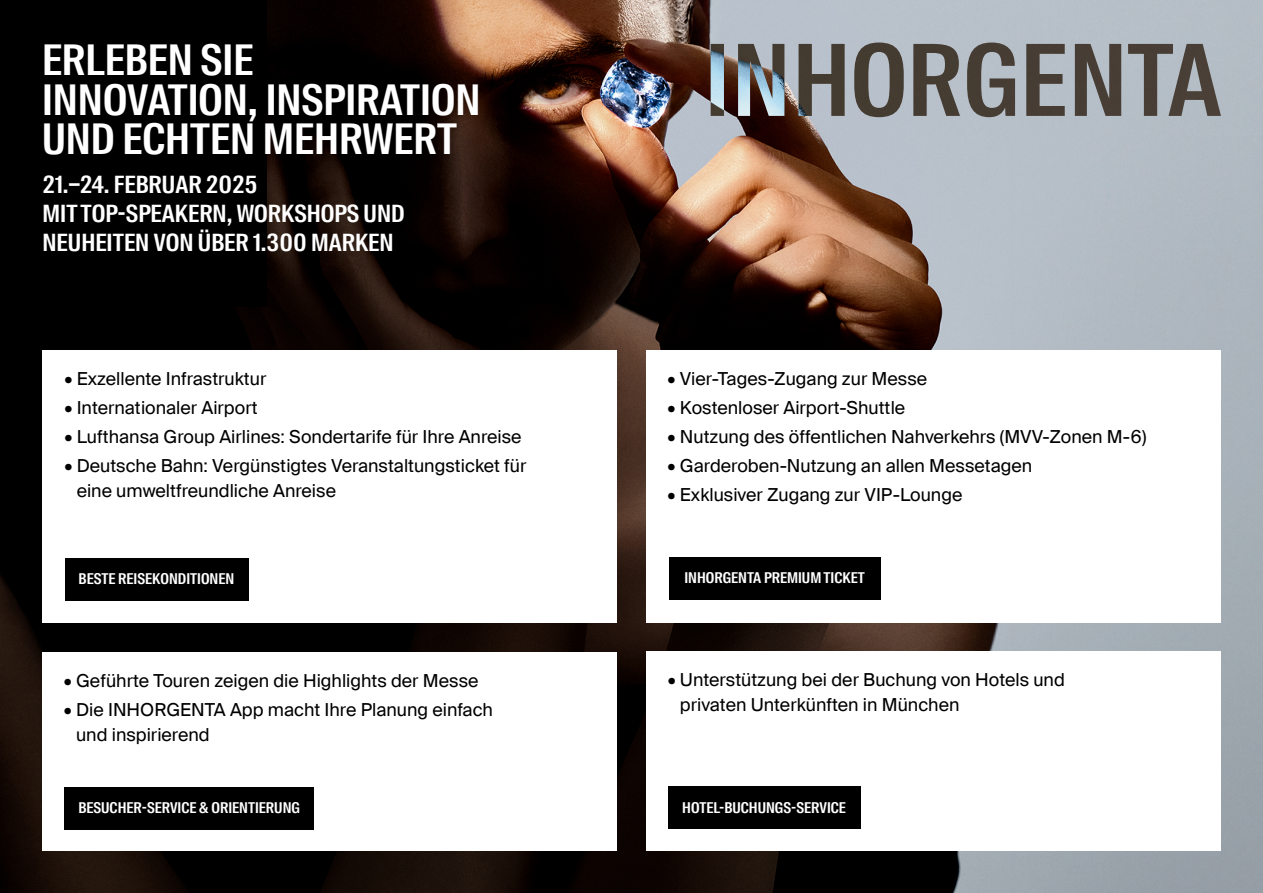
<style>
.page{position:relative;width:1263px;height:893px;background:#fff}
.page>*{position:absolute;margin:0;border:0;box-sizing:border-box;transform-origin:0 0}
.t1{font:600 42.6px/39.2px "Suisse Intl Cond";color:#fff}
.t2{font:600 24px/28.8px "Suisse Intl Cond";color:#fff}
.t3{font:18px/24.5px "Suisse Intl";color:#000}
.t4{font:600 15px "Suisse Intl Cond";color:#fff}
</style>
<div class="page">
<img style="left:0;top:0;width:1263px;height:893px">
<div style="left:0;top:0;width:267px;height:306px;background:#000"></div>
<div style="left:42px;top:350px;width:575px;height:272px;background:#fff"></div>
<div style="left:65px;top:558px;width:183px;height:42px;background:#000"></div>
<div style="left:646px;top:350px;width:575px;height:272px;background:#fff"></div>
<div style="left:669px;top:557px;width:211px;height:43px;background:#000"></div>
<div style="left:43px;top:652px;width:574px;height:198px;background:#fff"></div>
<div style="left:64px;top:787px;width:250px;height:43px;background:#000"></div>
<div style="left:646px;top:651px;width:575px;height:199px;background:#fff"></div>
<div style="left:668px;top:787px;width:193px;height:42px;background:#000"></div>
<img style="left:711px;top:43px;width:510px;height:74px">
<h1 class="t1" style="left:42px;top:41px;width:440px">ERLEBEN SIE<br>INNOVATION, INSPIRATION<br>UND ECHTEN MEHRWERT</h1>
<h2 class="t2" style="left:43px;top:170px;width:364px">21.–24. FEBRUAR 2025<br>MIT TOP-SPEAKERN, WORKSHOPS UND<br>NEUHEITEN VON ÜBER 1.300 MARKEN</h2>
<p class="t3" style="left:64px;top:367px;width:204px">• Exzellente Infrastruktur</p>
<p class="t3" style="left:64px;top:396px;width:195px">• Internationaler Airport</p>
<p class="t3" style="left:64px;top:425px;width:459px">• Lufthansa Group Airlines: Sondertarife für Ihre Anreise</p>
<p class="t3" style="left:77px;top:454px;width:451px;text-indent:-12px">• Deutsche Bahn: Vergünstigtes Veranstaltungsticket für eine umweltfreundliche Anreise</p>
<p class="t4" style="left:79px;top:570px;width:157px">BESTE REISEKONDITIONEN</p>
<p class="t3" style="left:64px;top:669px;width:416px">• Geführte Touren zeigen die Highlights der Messe</p>
<p class="t3" style="left:76px;top:698px;width:418px;text-indent:-12px">• Die INHORGENTA App macht Ihre Planung einfach und inspirierend</p>
<p class="t4" style="left:78px;top:799px;width:223px">BESUCHER-SERVICE &amp; ORIENTIERUNG</p>
<p class="t3" style="left:668px;top:367px;width:261px">• Vier-Tages-Zugang zur Messe</p>
<p class="t3" style="left:668px;top:396px;width:239px">• Kostenloser Airport-Shuttle</p>
<p class="t3" style="left:668px;top:425px;width:480px">• Nutzung des öffentlichen Nahverkehrs (MVV-Zonen M-6)</p>
<p class="t3" style="left:668px;top:454px;width:366px">• Garderoben-Nutzung an allen Messetagen</p>
<p class="t3" style="left:668px;top:483px;width:296px">• Exklusiver Zugang zur VIP-Lounge</p>
<p class="t4" style="left:684px;top:569px;width:182px">INHORGENTA PREMIUM TICKET</p>
<p class="t3" style="left:680px;top:668px;width:386px;text-indent:-12px">• Unterstützung bei der Buchung von Hotels und privaten Unterkünften in München</p>
<p class="t4" style="left:682px;top:799px;width:165px">HOTEL-BUCHUNGS-SERVICE</p>
</div>
